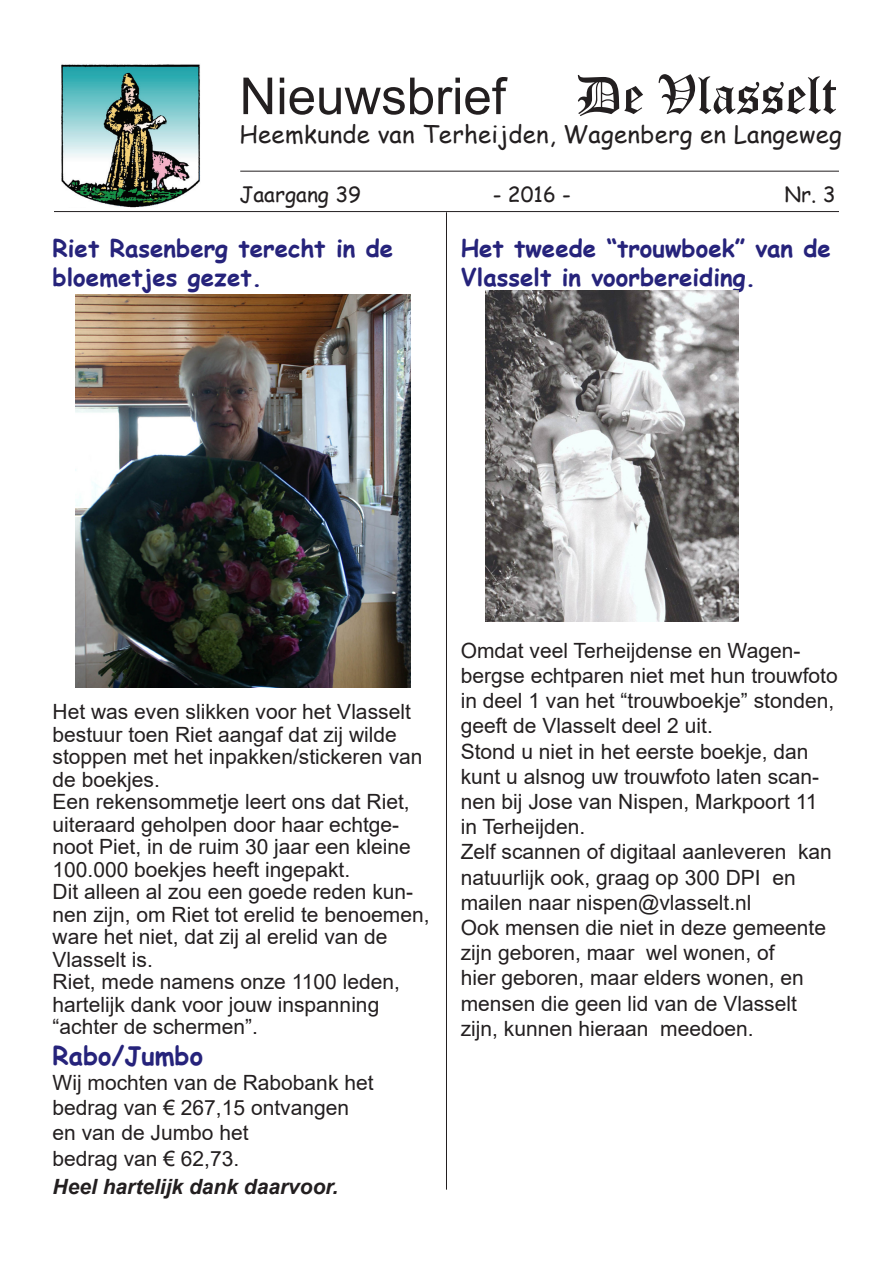
<style>
.page{position:relative;width:893px;height:1263px;background:#fff}
.page>*{position:absolute;margin:0;border:0;box-sizing:border-box;transform-origin:0 0}
.t1{font:54px "Old English Text";color:#231f20}
.t2{font:51px "Arial";color:#231f20}
.t3{font:700 25.5px "Comic Sans MS";color:#26237b}
.t4{font:700 24px/28.8px "Comic Sans MS";color:#26237b}
.t5{font:24px "Comic Sans MS";letter-spacing:.01em;color:#231f20}
.t6{font:21px/25.2px "Arial";color:#231f20}
.t7{font:italic 700 21px/28.8px "Arial";color:#231f20}
.t8{font:21px "Comic Sans MS";color:#231f20}
.s1{font-weight:400;font-style:normal}
</style>
<div class="page">
<hr style="left:54px;top:211px;width:785px;height:1px;background:#231f20">
<hr style="left:240px;top:171px;width:599px;height:1px;background:#231f20">
<hr style="left:446px;top:212px;width:1px;height:977px;background:#231f20">
<img style="left:62px;top:64px;width:139px;height:143px">
<img style="left:485px;top:291px;width:253px;height:330px">
<img style="left:75px;top:294px;width:335px;height:394px">
<p class="t2" style="left:240px;top:61px;width:268px">Nieuwsbrief</p>
<p class="t1" style="left:577px;top:60px;width:262px">De Vlasselt</p>
<p class="t5" style="left:240px;top:116px;width:604px">Heemkunde van Terheijden, Wagenberg en Langeweg</p>
<p class="t8" style="left:240px;top:179px;width:123px">Jaargang 39</p>
<p class="t8" style="left:493px;top:179px;width:79px">- 2016 -</p>
<p class="t8" style="left:784px;top:179px;width:53px">Nr. 3</p>
<p class="t4" style="left:53px;top:233px;width:342px">Riet Rasenberg terecht in de bloemetjes gezet.</p>
<p class="t4" style="left:461px;top:233px;width:372px">Het tweede “trouwboek” van de<br>Vlasselt in voorbereiding.</p>
<p class="t6" style="left:53px;top:700px;width:372px;line-height:22.5px">Het was even slikken voor het Vlasselt bestuur toen Riet aangaf dat zij wilde stoppen met het inpakken/stickeren van de boekjes.</p>
<p class="t6" style="left:53px;top:789px;width:359px">Een rekensommetje leert ons dat Riet,</p>
<p class="t6" style="left:53px;top:813px;width:360px;line-height:22.5px">uiteraard geholpen door haar echtge&shy;noot Piet, in de ruim 30 jaar een kleine<br>100.000 boekjes heeft ingepakt.</p>
<p class="t6" style="left:53px;top:880px;width:379px;line-height:22.5px">Dit alleen al zou een goede reden kun&shy;nen zijn, om Riet tot erelid te benoemen, ware het niet, dat zij al erelid van de<br>Vlasselt is.</p>
<p class="t6" style="left:53px;top:970px;width:349px;line-height:22.5px">Riet, mede namens onze 1100 leden, hartelijk dank voor jouw inspanning</p>
<p class="t6" style="left:53px;top:1014px;width:207px">“achter de schermen”.</p>
<p class="t3" style="left:53px;top:1037px;width:152px">Rabo/Jumbo</p>
<p class="t6" style="left:53px;top:1070px;width:322px">Wij mochten van de Rabobank het</p>
<p class="t6" style="left:53px;top:1095px;width:298px">bedrag van € 267,15 ontvangen</p>
<p class="t6" style="left:53px;top:1120px;width:198px">en van de Jumbo het</p>
<p class="t7" style="left:53px;top:1144px;width:287px"><span class="s1">bedrag van € 62,73.<br></span>Heel hartelijk dank daarvoor.</p>
<p class="t6" style="left:461px;top:638px;width:379px">Omdat veel Terheijdense en Wagen&shy;bergse echtparen niet met hun trouwfoto in deel 1 van het “trouwboekje” stonden, geeft de Vlasselt deel 2 uit.</p>
<p class="t6" style="left:461px;top:738px;width:360px">Stond u niet in het eerste boekje, dan kunt u alsnog uw trouwfoto laten scan&shy;nen bij Jose van Nispen, Markpoort 11 in Terheijden.</p>
<p class="t6" style="left:461px;top:839px;width:373px">Zelf scannen of digitaal aanleveren kan natuurlijk ook, graag op 300 DPI en mailen naar nispen@vlasselt.nl</p>
<p class="t6" style="left:461px;top:915px;width:367px">Ook mensen die niet in deze gemeente zijn geboren, maar wel wonen, of<br>hier geboren, maar elders wonen, en mensen die geen lid van de Vlasselt zijn, kunnen hieraan meedoen.</p>
</div>
